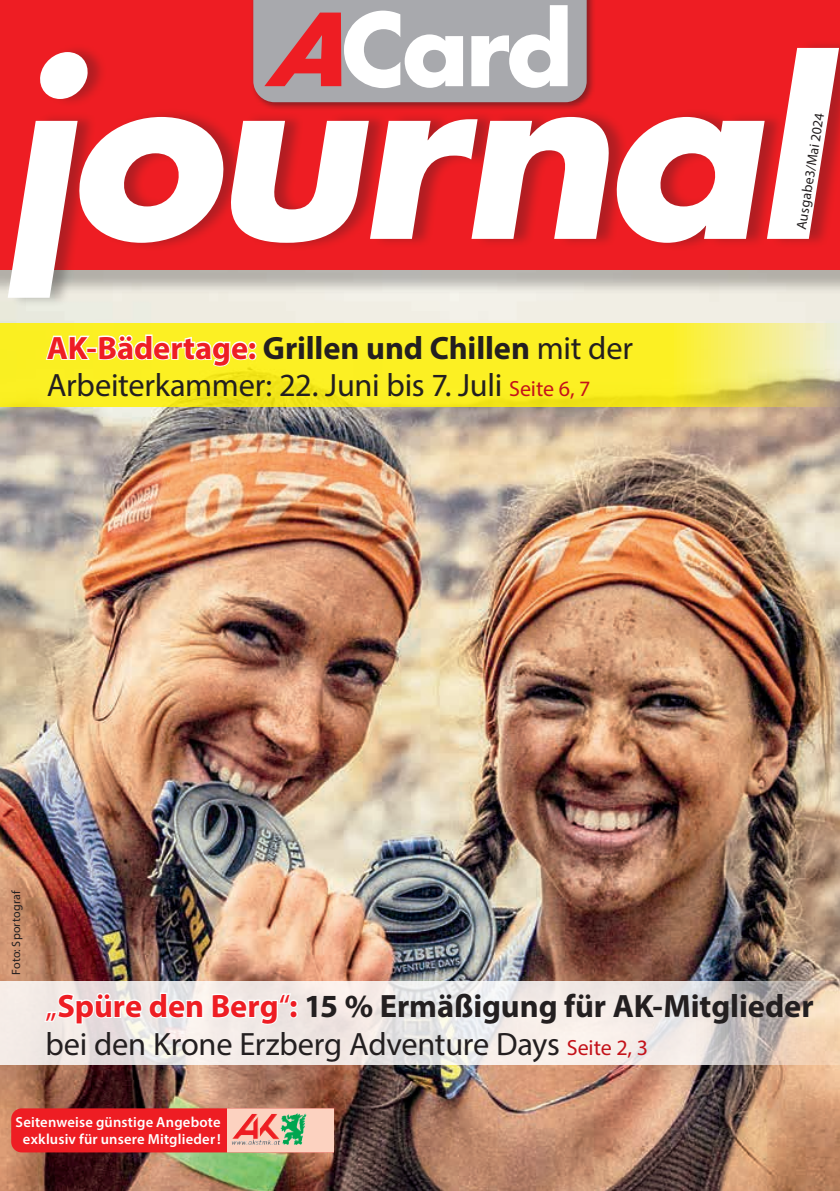
<style>
.page{position:relative;width:840px;height:1191px;background:#fff}
.page>*{position:absolute;margin:0;border:0;box-sizing:border-box;transform-origin:0 0}
.t1{font:32.4px/37.8px "Myriad Pro";letter-spacing:-.01em;color:#231f20}
.t2{font:600 14.6px/17.2px "Myriad Pro";letter-spacing:.015em;color:#fff;text-align:center}
.t3{font:14px "Myriad Pro";color:#231f20}
.t4{font:12px "Myriad Pro";letter-spacing:.015em;color:#231f20}
.s1{font-weight:700;color:#fff}
.s2{font-weight:700}
.s3{font-size:22px;color:#c4121a}
.s4{color:#fff}
</style>
<div class="page">
<img style="left:0;top:295px;width:839px;height:896px">
<div style="left:0;top:0;width:839px;height:270px;background:#ee1d23"></div>
<div style="left:10px;top:38px;width:829px;height:269px;background:#231f20;opacity:.3"></div>
<svg style="left:8px;top:48px;width:830px;height:250px"></svg>
<div style="left:250px;top:0;width:345px;height:111px;background:#231f20;opacity:.5"></div>
<svg style="left:253px;top:0;width:333px;height:102px"></svg>
<div style="left:11px;top:1108px;width:216px;height:44px;background:#ee1d23"></div>
<svg style="left:227px;top:1108px;width:107px;height:44px;fill:#fcd2c0"></svg>
<img style="left:281px;top:1113px;width:16px;height:9px">
<svg style="left:0;top:981px;width:839px;height:84px;fill:#f0e8e5"></svg>
<svg style="left:0;top:323px;width:839px;height:84px;fill:#fbf023"></svg>
<p class="t1" style="left:47px;top:328px;width:587px"><span class="s1">AK-Bädertage:</span> <span class="s2">Grillen und Chillen</span> mit der<br>Arbeiterkammer: 22. Juni bis 7. Juli <span class="s3">Seite 6, 7</span></p>
<p class="t3" style="left:792px;top:228px;width:119px;rotate:-81deg">Ausgabe3/Mai 2024</p>
<p class="t4" style="left:9px;top:975px;width:86px;rotate:-90deg">Foto: Sportograf</p>
<p class="t1" style="left:45px;top:986px;width:769px"><span class="s4">„</span><span class="s1">Spüre den Berg</span><span class="s4">“</span><span class="s1">:</span> <span class="s2">15 % Ermäßigung für AK-Mitglieder </span>bei den Krone Erzberg Adventure Days <span class="s3">Seite 2, 3</span></p>
<p class="t2" style="left:16px;top:1112px;width:206px">Seitenweise günstige Angebote exklusiv für unsere Mitglieder!</p>
</div>
